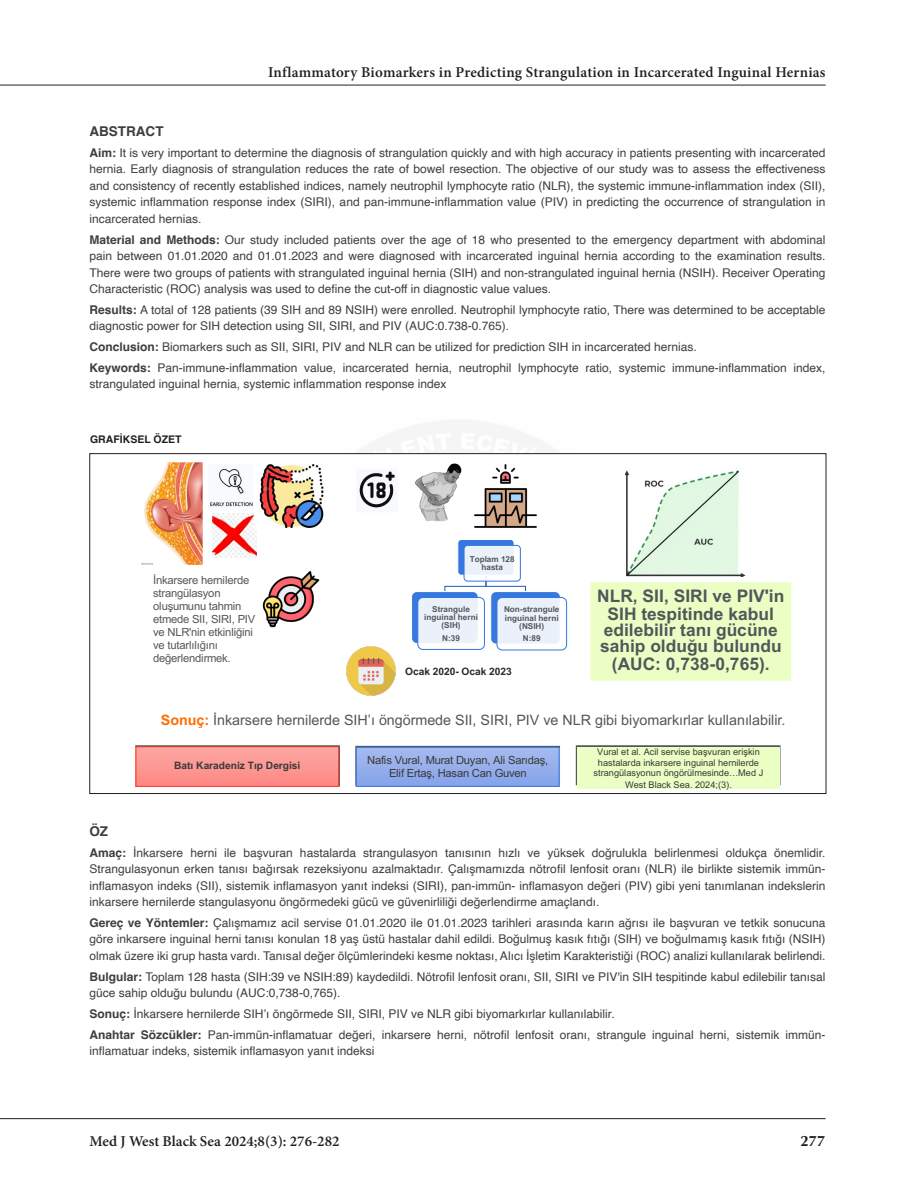
<style>
.page{position:relative;width:915px;height:1191px;background:#fff}
.page>*{position:absolute;margin:0;border:0;box-sizing:border-box;transform-origin:0 0}
.t1{font:700 17.4px/16.8px "Arial";color:#53565a;text-align:center}
.t2{font:600 15px "Minion Pro";letter-spacing:.01em;color:#231f20}
.t3{font:700 15px "Optima";color:#231f20}
.t4{font:14.25px "Arial";color:#53565a}
.t5{font:700 13.5px "Helvetica";color:#3e3e3f}
.t6{font:12px/16.5px "Helvetica";color:#3e3e3f;text-align:justify}
.t7{font:11.25px/12.9px "Arial";letter-spacing:-.02em;color:#53565a}
.t8{font:11.25px/13.2px "Arial";letter-spacing:-.02em;color:#3b3838;text-align:center}
.t9{font:700 10.5px "Helvetica";color:#231f20}
.t10{font:700 10.2px "Arial";color:#3b3838}
.t11{font:700 10.2px "Arial";letter-spacing:-.005em;color:#292b2d}
.t12{font:9.15px/11.2px "Arial";color:#3b3838}
.t13{font:700 8.1px/8.1px "Arial";color:#53565a;text-align:center}
.s1{font-weight:700}
.s2{font-weight:700;color:#ff6c00}
</style>
<div class="page">
<hr style="left:0;top:85px;width:825px;height:1px;background:#231f20">
<hr style="left:0;top:1118px;width:825px;height:1px;background:#231f20">
<div style="left:135px;top:745px;width:205px;height:41px;border:2px solid #53565a"></div>
<div style="left:355px;top:746px;width:205px;height:40px;border:2px solid #53565a"></div>
<div style="left:575px;top:745px;width:205px;height:40px;border:2px solid #53565a"></div>
<div style="left:589px;top:581px;width:203px;height:101px;background:#ebffc4"></div>
<div style="left:588px;top:580px;width:205px;height:103px;border:2px solid #fff"></div>
<div style="left:136px;top:747px;width:202px;height:39px;background:linear-gradient(to bottom,#fca8a3,#fe8783)"></div>
<div style="left:136px;top:746px;width:203px;height:40px;border:1px solid #f73d28"></div>
<div style="left:356px;top:747px;width:203px;height:39px;background:linear-gradient(to bottom,#a6bbee,#85a4eb)"></div>
<div style="left:356px;top:747px;width:203px;height:39px;border:1px solid #3678df"></div>
<div style="left:577px;top:747px;width:202px;height:41px;background:#ebffc4"></div>
<img style="left:142px;top:463px;width:60px;height:101px">
<div style="left:139px;top:460px;width:66px;height:107px;border:2px solid #fff"></div>
<img style="left:210px;top:468px;width:43px;height:39px">
<img style="left:212px;top:513px;width:44px;height:44px">
<img style="left:259px;top:464px;width:65px;height:63px">
<img style="left:262px;top:571px;width:57px;height:56px">
<img style="left:346px;top:646px;width:50px;height:50px">
<img style="left:359px;top:471px;width:36px;height:37px">
<img style="left:415px;top:463px;width:47px;height:59px">
<img style="left:474px;top:464px;width:63px;height:64px">
<svg style="left:444px;top:574px;width:82px;height:17px"></svg>
<div style="left:457px;top:539px;width:57px;height:36px;background:#3678df;border-radius:4px"></div>
<div style="left:457px;top:539px;width:57px;height:36px;border:1px solid #fff;border-radius:4px"></div>
<div style="left:464px;top:545px;width:56px;height:36px;background:#fff;border-radius:4px;opacity:.9"></div>
<div style="left:463px;top:545px;width:57px;height:36px;border:1px solid #3678df;border-radius:4px"></div>
<div style="left:411px;top:591px;width:67px;height:52px;background:#3678df;border-radius:5px"></div>
<div style="left:411px;top:591px;width:67px;height:53px;border:1px solid #fff;border-radius:5px"></div>
<div style="left:417px;top:597px;width:67px;height:52px;background:#fff;border-radius:5px;opacity:.9"></div>
<div style="left:417px;top:597px;width:68px;height:53px;border:1px solid #3678df;border-radius:5px"></div>
<div style="left:490px;top:591px;width:70px;height:53px;background:#3678df;border-radius:5px"></div>
<div style="left:490px;top:591px;width:70px;height:53px;border:1px solid #fff;border-radius:5px"></div>
<div style="left:497px;top:597px;width:69px;height:53px;background:#fff;border-radius:5px;opacity:.9"></div>
<div style="left:496px;top:597px;width:71px;height:53px;border:1px solid #3678df;border-radius:5px"></div>
<img style="left:625px;top:470px;width:121px;height:106px">
<p class="t2" style="left:268px;top:61px;width:558px">Inflammatory Biomarkers in Predicting Strangulation in Incarcerated Inguinal Hernias</p>
<p class="t5" style="left:89px;top:123px;width:76px">ABSTRACT</p>
<p class="t6" style="left:89px;top:145px;width:737px"><span class="s1">Aim:</span> It is very important to determine the diagnosis of strangulation quickly and with high accuracy in patients presenting with incarcerated hernia. Early diagnosis of strangulation reduces the rate of bowel resection. The objective of our study was to assess the effectiveness and consistency of recently established indices, namely neutrophil lymphocyte ratio (NLR), the systemic immune-inflammation index (SII), systemic inflammation response index (SIRI), and pan-immune-inflammation value (PIV) in predicting the occurrence of strangulation in incarcerated hernias.</p>
<p class="t6" style="left:89px;top:231px;width:737px"><span class="s1">Material and Methods:</span> Our study included patients over the age of 18 who presented to the emergency department with abdominal pain between 01.01.2020 and 01.01.2023 and were diagnosed with incarcerated inguinal hernia according to the examination results.<br>There were two groups of patients with strangulated inguinal hernia (SIH) and non-strangulated inguinal hernia (NSIH). Receiver Operating Characteristic (ROC) analysis was used to define the cut-off in diagnostic value values.</p>
<p class="t6" style="left:89px;top:302px;width:737px"><span class="s1">Results:</span> A total of 128 patients (39 SIH and 89 NSIH) were enrolled. Neutrophil lymphocyte ratio, There was determined to be acceptable diagnostic power for SIH detection using SII, SIRI, and PIV (AUC:0.738-0.765).</p>
<p class="t6" style="left:89px;top:339px;width:608px"><span class="s1">Conclusion:</span> Biomarkers such as SII, SIRI, PIV and NLR can be utilized for prediction SIH in incarcerated hernias.</p>
<p class="t6" style="left:89px;top:360px;width:737px"><span class="s1">Keywords:</span> Pan-immune-inflammation value, incarcerated hernia, neutrophil lymphocyte ratio, systemic immune-inflammation index, strangulated inguinal hernia, systemic inflammation response index</p>
<p class="t9" style="left:90px;top:432px;width:93px">GRAFIKSEL ÖZET</p>
<p class="t7" style="left:153px;top:574px;width:98px">İnkarsere hernilerde strangülasyon oluşumunu tahmin</p>
<p class="t7" style="left:153px;top:613px;width:104px">etmede SII, SIRI, PIV ve NLR'nin etkinliğini ve tutarlılığını değerlendirmek.</p>
<p class="t13" style="left:469px;top:555px;width:46px">Toplam 128 hasta</p>
<p class="t13" style="left:424px;top:605px;width:55px">Strangule inguinal herni (SIH)</p>
<p class="t13" style="left:442px;top:634px;width:19px">N:39</p>
<p class="t13" style="left:504px;top:605px;width:57px">Non-strangule inguinal herni (NSIH)</p>
<p class="t13" style="left:522px;top:634px;width:19px">N:89</p>
<p class="t11" style="left:405px;top:664px;width:108px">Ocak 2020- Ocak 2023</p>
<p class="t1" style="left:597px;top:588px;width:188px">NLR, SII, SIRI ve PIV'in<br>SIH tespitinde kabul edilebilir tanı gücüne sahip olduğu bulundu (AUC: 0,738-0,765).</p>
<p class="t4" style="left:161px;top:709px;width:625px"><span class="s2">Sonuç:</span> İnkarsere hernilerde SIH’ı öngörmede SII, SIRI, PIV ve NLR gibi biyomarkırlar kullanılabilir.</p>
<p class="t10" style="left:174px;top:758px;width:128px">Batı Karadeniz Tıp Dergisi</p>
<p class="t8" style="left:367px;top:753px;width:183px">Nafis Vural, Murat Duyan, Ali Sarıdaş,<br>Elif Ertaş, Hasan Can Guven</p>
<p class="t12" style="left:597px;top:746px;width:164px">Vural et al. Acil servise başvuran erişkin hastalarda inkarsere inguinal hernilerde</p>
<p class="t12" style="left:593px;top:767px;width:171px;text-align:center">strangülasyonun öngörülmesinde…Med J<br>West Black Sea. 2024;(3).</p>
<p class="t5" style="left:89px;top:823px;width:20px">ÖZ</p>
<p class="t6" style="left:89px;top:844px;width:737px"><span class="s1">Amaç:</span> İnkarsere herni ile başvuran hastalarda strangulasyon tanısının hızlı ve yüksek doğrulukla belirlenmesi oldukça önemlidir.<br>Strangulasyonun erken tanısı bağırsak rezeksiyonu azalmaktadır. Çalışmamızda nötrofil lenfosit oranı (NLR) ile birlikte sistemik immün&shy;inflamasyon indeks (SII), sistemik inflamasyon yanıt indeksi (SIRI), pan-immün- inflamasyon değeri (PIV) gibi yeni tanımlanan indekslerin inkarsere hernilerde stangulasyonu öngörmedeki gücü ve güvenirliliği değerlendirme amaçlandı.</p>
<p class="t6" style="left:89px;top:915px;width:737px"><span class="s1">Gereç ve Yöntemler:</span> Çalışmamız acil servise 01.01.2020 ile 01.01.2023 tarihleri arasında karın ağrısı ile başvuran ve tetkik sonucuna göre inkarsere inguinal herni tanısı konulan 18 yaş üstü hastalar dahil edildi. Boğulmuş kasık fıtığı (SIH) ve boğulmamış kasık fıtığı (NSIH) olmak üzere iki grup hasta vardı. Tanısal değer ölçümlerindeki kesme noktası, Alıcı İşletim Karakteristiği (ROC) analizi kullanılarak belirlendi.</p>
<p class="t6" style="left:89px;top:968px;width:737px"><span class="s1">Bulgular:</span> Toplam 128 hasta (SIH:39 ve NSIH:89) kaydedildi. Nötrofil lenfosit oranı, SII, SIRI ve PIV'in SIH tespitinde kabul edilebilir tanısal güce sahip olduğu bulundu (AUC:0,738-0,765).</p>
<p class="t6" style="left:89px;top:1006px;width:526px"><span class="s1">Sonuç:</span> İnkarsere hernilerde SIH’ı öngörmede SII, SIRI, PIV ve NLR gibi biyomarkırlar kullanılabilir.</p>
<p class="t6" style="left:89px;top:1026px;width:737px"><span class="s1">Anahtar Sözcükler:</span> Pan-immün-inflamatuar değeri, inkarsere herni, nötrofil lenfosit oranı, strangule inguinal herni, sistemik immün&shy;inflamatuar indeks, sistemik inflamasyon yanıt indeksi</p>
<p class="t2" style="left:89px;top:1130px;width:251px">Med J West Black Sea 2024;8(3): 276-282</p>
<p class="t3" style="left:800px;top:1132px;width:27px">277</p>
</div>
